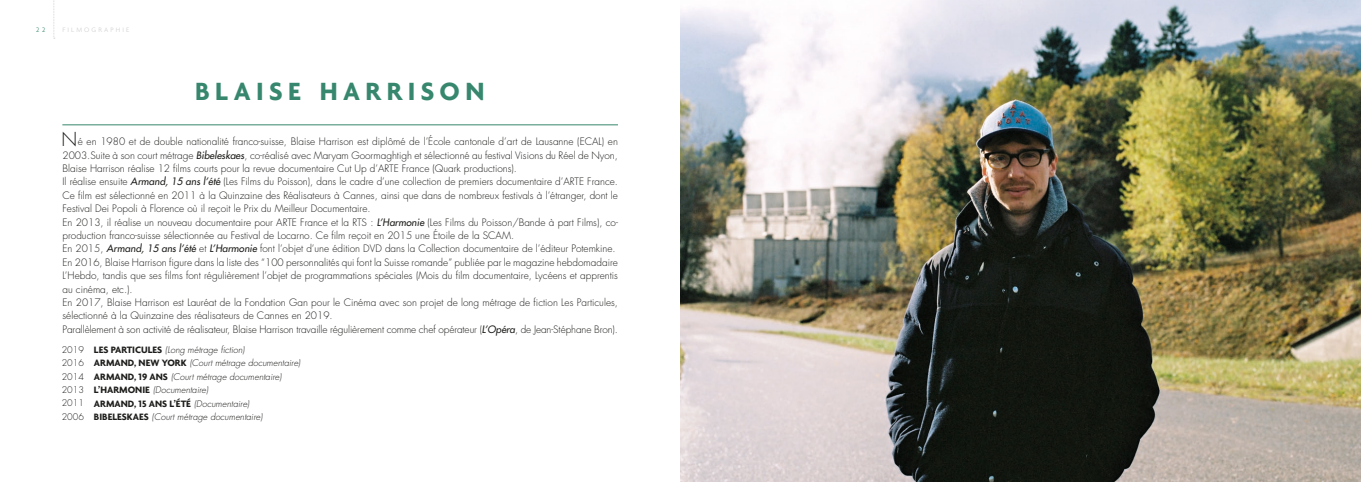
<style>
.page{position:relative;width:1361px;height:482px;background:#fff}
.page>*{position:absolute;margin:0;border:0;box-sizing:border-box;transform-origin:0 0}
.t1{font:700 26.9px "Agenda";letter-spacing:.2em;color:#36876d}
.t2{font:300 18.7px "Futura";color:#1d1d1b}
.t3{font:300 10px/13.4px "Futura";color:#1d1d1b;text-align:justify}
.t4{font:700 10px "Agenda";color:#1d1d1b}
.t5{font:300 9px "Futura";color:#1d1d1b}
.t6{font:300 7px "Agenda";letter-spacing:.3em;color:#d1d1d1}
.t7{font:300 7px "Agenda";color:#36876d}
.s1{font-weight:400}
.s2{font-family:"Agenda";font-weight:700;font-size:10px}
.s3{font-family:"Futura";font-weight:300;font-size:9px}
</style>
<div class="page">
<img style="left:680px;top:0;width:681px;height:482px">
<hr style="left:62px;top:124px;width:556px;height:1px;background:#36876d">
<p class="t7" style="left:36px;top:25px;width:11px">2 2</p>
<p class="t6" style="left:62px;top:25px;width:68px">FILMOGRAPHIE</p>
<p class="t1" style="left:195px;top:75px;width:291px">BLAISE HARRISON</p>
<p class="t2" style="left:62px;top:127px;width:17px">N</p>
<p class="t3" style="left:62px;top:135px;width:557px;text-indent:15px">é en 1980 et de double nationalité franco-suisse, Blaise Harrison est diplômé de l’École cantonale d’art de Lausanne (ECAL) en 2003.Suite à son court métrage <span class="s1">Bibeleskaes</span>, co-réalisé avec Maryam Goormaghtigh et sélectionné au festival Visions du Réel de Nyon, Blaise Harrison réalise 12 films courts pour la revue documentaire Cut Up d’ARTE France (Quark productions).</p>
<p class="t3" style="left:62px;top:175px;width:557px">Il réalise ensuite <span class="s1">Armand, 15 ans l’été</span> (Les Films du Poisson), dans le cadre d’une collection de premiers documentaire d’ARTE France.<br>Ce film est sélectionné en 2011 à la Quinzaine des Réalisateurs à Cannes, ainsi que dans de nombreux festivals à l’étranger, dont le Festival Dei Popoli à Florence où il reçoit le Prix du Meilleur Documentaire.</p>
<p class="t3" style="left:62px;top:215px;width:557px">En 2013, il réalise un nouveau documentaire pour ARTE France et la RTS : <span class="s1">L’Harmonie</span> (Les Films du Poisson/Bande à part Films), co&shy;production franco-suisse sélectionnée au Festival de Locarno. Ce film reçoit en 2015 une Étoile de la SCAM.</p>
<p class="t3" style="left:62px;top:242px;width:555px">En 2015, <span class="s1">Armand, 15 ans l’été</span> et <span class="s1">L’Harmonie</span> font l’objet d’une édition DVD dans la Collection documentaire de l’éditeur Potemkine.</p>
<p class="t3" style="left:62px;top:256px;width:557px">En 2016, Blaise Harrison figure dans la liste des “100 personnalités qui font la Suisse romande” publiée par le magazine hebdomadaire L’Hebdo, tandis que ses films font régulièrement l’objet de programmations spéciales (Mois du film documentaire, Lycéens et apprentis au cinéma, etc.).</p>
<p class="t3" style="left:62px;top:296px;width:557px">En 2017, Blaise Harrison est Lauréat de la Fondation Gan pour le Cinéma avec son projet de long métrage de fiction Les Particules, sélectionné à la Quinzaine des réalisateurs de Cannes en 2019.</p>
<p class="t3" style="left:62px;top:323px;width:557px">Parallèlement à son activité de réalisateur, Blaise Harrison travaille régulièrement comme chef opérateur (<span class="s1">L’Opéra</span>, de Jean-Stéphane Bron).</p>
<p class="t5" style="left:62px;top:344px;width:24px">2019</p>
<p class="t5" style="left:62px;top:357px;width:24px">2016</p>
<p class="t5" style="left:62px;top:370px;width:24px">2014</p>
<p class="t5" style="left:62px;top:384px;width:24px">2013</p>
<p class="t5" style="left:62px;top:397px;width:24px">2011</p>
<p class="t5" style="left:62px;top:411px;width:24px">2006</p>
<p class="t5" style="left:94px;top:344px;width:154px"><span class="s2">LES PART I C U LES</span> (Long métrage fiction)</p>
<p class="t5" style="left:94px;top:357px;width:210px"><span class="s2">A RMA N D, N EW YO RK</span> (Court métrage documentaire)</p>
<p class="t5" style="left:94px;top:371px;width:191px"><span class="s2">ARMAN D, 1 9 AN S</span> (Court métrage documentaire)</p>
<p class="t5" style="left:94px;top:384px;width:118px"><span class="s2">L’ HARM O N I E</span> (Documentaire)</p>
<p class="t4" style="left:94px;top:397px;width:159px">ARMAND, 15 ANS L’ÉTÉ <span class="s3">(Documentaire)</span></p>
<p class="t5" style="left:94px;top:411px;width:172px"><span class="s2">B I B E LES KAES</span> (Court métrage documentaire)</p>
</div>
